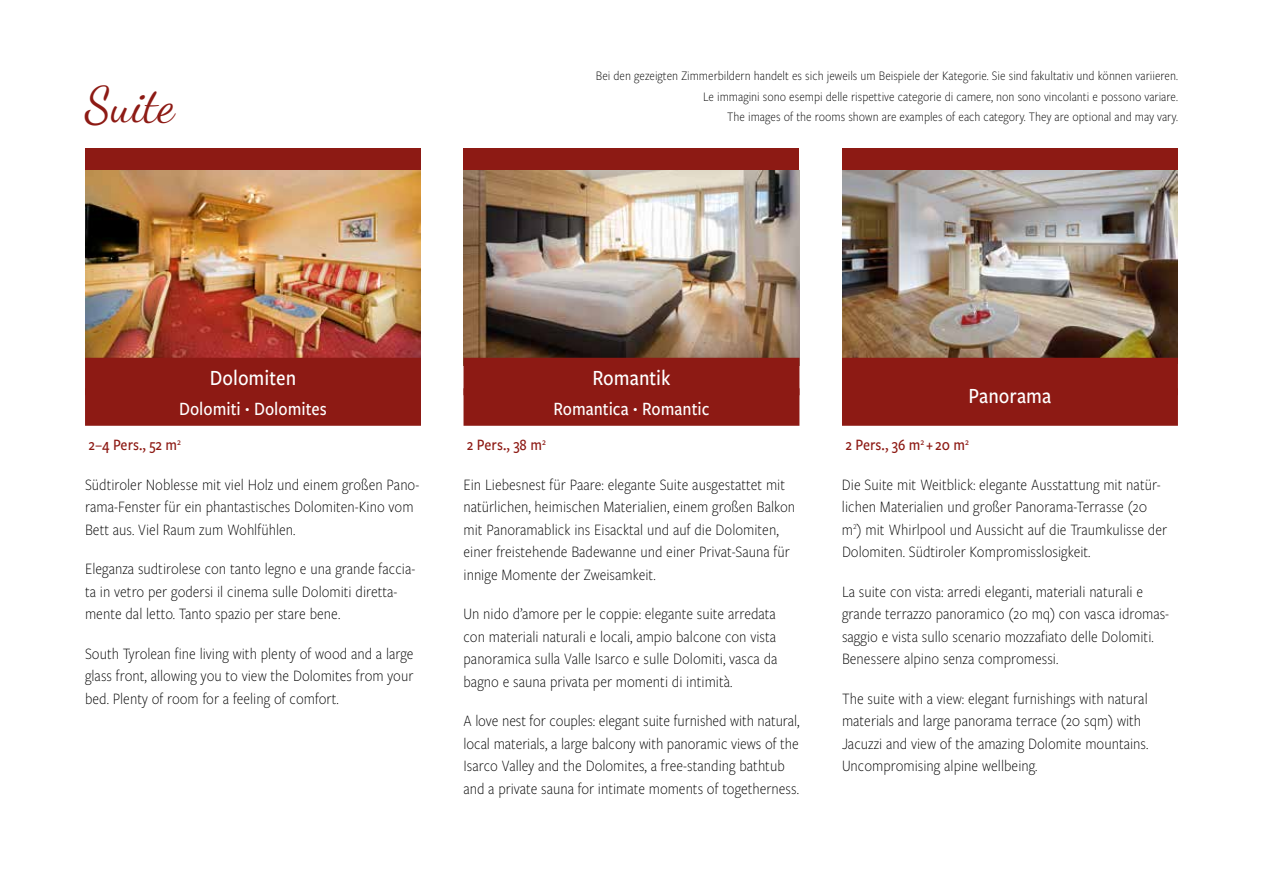
<style>
.page{position:relative;width:1263px;height:893px;background:#fff}
.page>*{position:absolute;margin:0;border:0;box-sizing:border-box;transform-origin:0 0}
.t1{font:48.75px "Dancing Script";color:#8d1a14}
.t2{font:500 22.5px "Freight Sans Cnd Pro";color:#fff}
.t3{font:500 19.5px "Freight Sans Cnd Pro";color:#fff}
.t4{font:300 16.5px/22.5px "Freight Sans Cnd Pro";color:#000}
.t5{font:500 16.5px "Freight Sans Cnd Pro";color:#8d1a14}
.t6{font:300 13.5px/20.7px "Freight Sans Cnd Pro";color:#000;text-align:right}
.s1{font-size:24px}
</style>
<div class="page">
<img style="left:85px;top:170px;width:336px;height:188px">
<div style="left:85px;top:358px;width:336px;height:37px;background:#8d1a14"></div>
<div style="left:85px;top:388px;width:336px;height:38px;background:#8d1a14"></div>
<div style="left:85px;top:149px;width:336px;height:21px;background:#8d1a14"></div>
<img style="left:463px;top:170px;width:336px;height:188px">
<div style="left:463px;top:358px;width:336px;height:37px;background:#8d1a14"></div>
<div style="left:463px;top:388px;width:336px;height:38px;background:#8d1a14"></div>
<div style="left:463px;top:149px;width:336px;height:21px;background:#8d1a14"></div>
<img style="left:842px;top:170px;width:336px;height:188px">
<div style="left:842px;top:358px;width:336px;height:37px;background:#8d1a14"></div>
<div style="left:842px;top:388px;width:336px;height:38px;background:#8d1a14"></div>
<div style="left:842px;top:149px;width:336px;height:21px;background:#8d1a14"></div>
<h1 class="t1" style="left:85px;top:68px;width:91px">Suite</h1>
<p class="t6" style="left:596px;top:65px;width:583px">Bei den gezeigten Zimmerbildern handelt es sich jeweils um Beispiele der Kategorie. Sie sind fakultativ und können variieren.<br>Le immagini sono esempi delle rispettive categorie di camere, non sono vincolanti e possono variare.<br>The images of the rooms shown are examples of each category. They are optional and may vary.</p>
<h2 class="t2" style="left:210px;top:362px;width:88px">Dolomiten</h2>
<p class="t3" style="left:179px;top:396px;width:149px">Dolomiti <span class="s1">·</span> Dolomites</p>
<p class="t5" style="left:89px;top:434px;width:94px">2–4 Pers., 52 m<sup>2</sup></p>
<p class="t4" style="left:85px;top:473px;width:336px">Südtiroler Noblesse mit viel Holz und einem großen Pano&shy;rama-Fenster für ein phantastisches Dolomiten-Kino vom<br>Bett aus. Viel Raum zum Wohlfühlen.</p>
<p class="t4" style="left:85px;top:557px;width:332px">Eleganza sudtirolese con tanto legno e una grande faccia&shy;ta in vetro per godersi il cinema sulle Dolomiti diretta&shy;mente dal letto. Tanto spazio per stare bene.</p>
<p class="t4" style="left:85px;top:642px;width:330px;text-align:justify">South Tyrolean fine living with plenty of wood and a large glass front, allowing you to view the Dolomites from your bed. Plenty of room for a feeling of comfort.</p>
<h2 class="t2" style="left:592px;top:362px;width:79px">Romantik</h2>
<p class="t3" style="left:553px;top:396px;width:158px">Romantica <span class="s1">·</span> Romantic</p>
<p class="t5" style="left:467px;top:434px;width:80px">2 Pers., 38 m<sup>2</sup></p>
<p class="t4" style="left:463px;top:473px;width:333px">Ein Liebesnest für Paare: elegante Suite ausgestattet mit natürlichen, heimischen Materialien, einem großen Balkon mit Panoramablick ins Eisacktal und auf die Dolomiten, einer freistehende Badewanne und einer Privat-Sauna für innige Momente der Zweisamkeit.</p>
<p class="t4" style="left:463px;top:602px;width:315px;text-align:justify">Un nido d’amore per le coppie: elegante suite arredata con materiali naturali e locali, ampio balcone con vista panoramica sulla Valle Isarco e sulle Dolomiti, vasca da bagno e sauna privata per momenti di intimità.</p>
<p class="t4" style="left:463px;top:709px;width:337px">A love nest for couples: elegant suite furnished with natural, local materials, a large balcony with panoramic views of the Isarco Valley and the Dolomites, a free-standing bathtub and a private sauna for intimate moments of togetherness.</p>
<h2 class="t2" style="left:968px;top:380px;width:85px">Panorama</h2>
<p class="t5" style="left:845px;top:434px;width:125px">2 Pers., 36 m<sup>2</sup> + 20 m<sup>2</sup></p>
<p class="t4" style="left:842px;top:473px;width:327px">Die Suite mit Weitblick: elegante Ausstattung mit natür&shy;lichen Materialien und großer Panorama-Terrasse (20 m<sup>2</sup>) mit Whirlpool und Aussicht auf die Traumkulisse der Dolomiten. Südtiroler Kompromisslosigkeit.</p>
<p class="t4" style="left:842px;top:580px;width:329px">La suite con vista: arredi eleganti, materiali naturali e grande terrazzo panoramico (20 mq) con vasca idromas&shy;saggio e vista sullo scenario mozzafiato delle Dolomiti.<br>Benessere alpino senza compromessi.</p>
<p class="t4" style="left:842px;top:687px;width:308px">The suite with a view: elegant furnishings with natural materials and large panorama terrace (20 sqm) with Jacuzzi and view of the amazing Dolomite mountains.<br>Uncompromising alpine wellbeing.</p>
</div>
